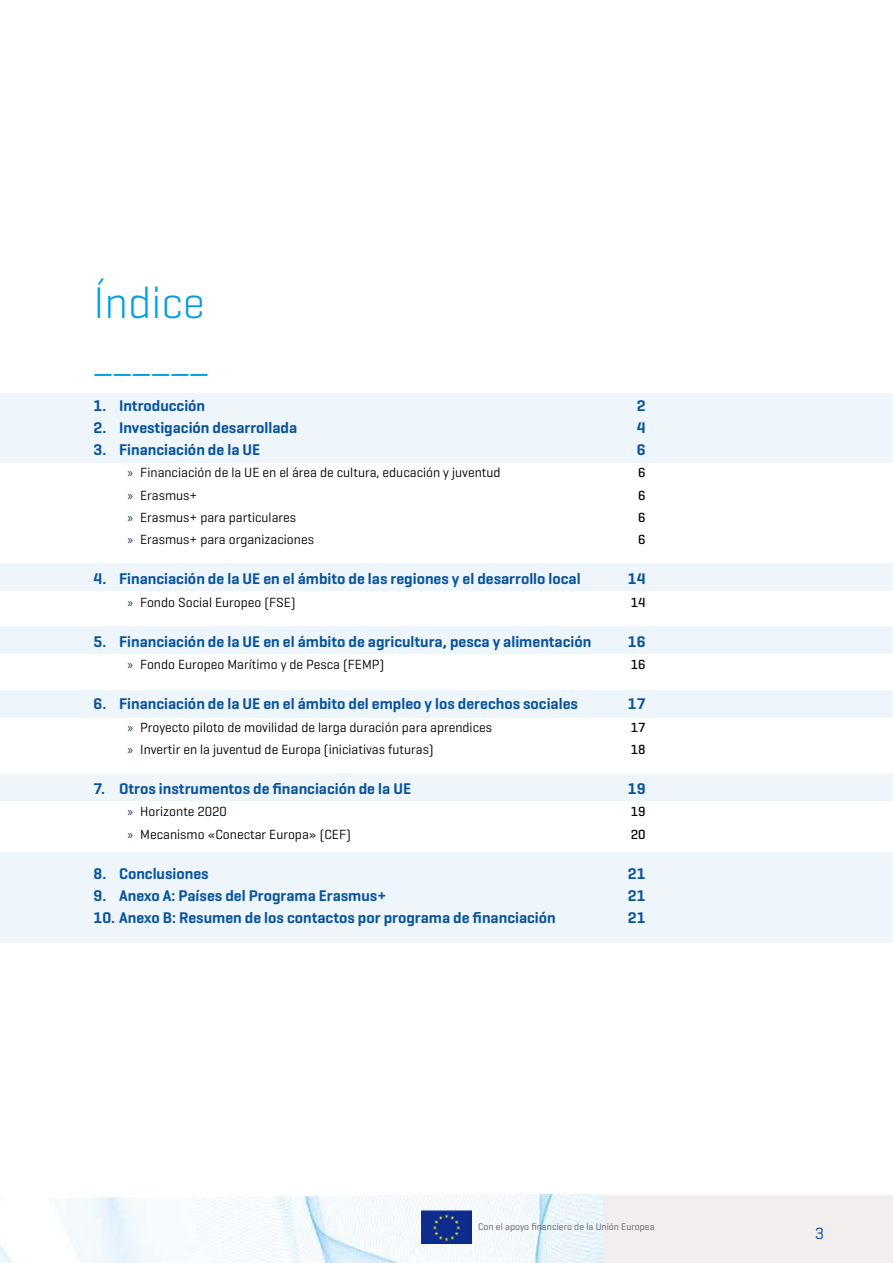
<style>
.page{position:relative;width:893px;height:1263px;background:#fff}
.page>*{position:absolute;margin:0;border:0;box-sizing:border-box;transform-origin:0 0}
.t1{font:300 45px/52.5px "Geogrotesque";color:#009fe3}
.t2{font:16.5px "Geogrotesque";color:#004a97}
.t3{font:600 15.75px "Geogrotesque";color:#004a97}
.t4{font:13.5px "Geogrotesque";color:#000}
.t5{font:500 13.5px "Geogrotesque";color:#000}
.t6{font:9.75px "Geogrotesque";color:#605c5d}
.s1{font-family:"Myriad Pro";color:#1b3761}
</style>
<div class="page">
<div style="left:0;top:1195px;width:893px;height:68px;background:#f1eeed"></div>
<img style="left:0;top:1198px;width:602px;height:65px">
<svg style="left:0;top:1194px;width:603px;height:4px;fill:#f9fdfe"></svg>
<img style="left:421px;top:1211px;width:50px;height:33px">
<div style="left:0;top:393px;width:893px;height:69px;background:#eef6fb"></div>
<div style="left:0;top:563px;width:893px;height:28px;background:#eef6fb"></div>
<div style="left:0;top:626px;width:893px;height:28px;background:#eef6fb"></div>
<div style="left:0;top:690px;width:893px;height:28px;background:#eef6fb"></div>
<div style="left:0;top:773px;width:893px;height:28px;background:#eef6fb"></div>
<div style="left:0;top:852px;width:893px;height:91px;background:#eef6fb"></div>
<h1 class="t1" style="left:94px;top:275px;width:117px">Índice ______</h1>
<p class="t3" style="left:94px;top:395px;width:113px">1. Introducción</p>
<p class="t3" style="left:637px;top:395px;width:10px">2</p>
<p class="t3" style="left:94px;top:418px;width:205px">2. Investigación desarrollada</p>
<p class="t3" style="left:637px;top:418px;width:10px">4</p>
<p class="t3" style="left:94px;top:440px;width:168px">3. Financiación de la UE</p>
<p class="t3" style="left:637px;top:440px;width:10px">6</p>
<p class="t4" style="left:128px;top:464px;width:375px"><span class="s1">»</span> Financiación de la UE en el área de cultura, educación y juventud</p>
<p class="t5" style="left:638px;top:464px;width:9px">6</p>
<p class="t4" style="left:128px;top:486px;width:71px"><span class="s1">»</span> Erasmus+</p>
<p class="t5" style="left:638px;top:486px;width:9px">6</p>
<p class="t4" style="left:128px;top:509px;width:170px"><span class="s1">»</span> Erasmus+ para particulares</p>
<p class="t5" style="left:638px;top:509px;width:9px">6</p>
<p class="t4" style="left:128px;top:531px;width:188px"><span class="s1">»</span> Erasmus+ para organizaciones</p>
<p class="t5" style="left:638px;top:531px;width:9px">6</p>
<p class="t3" style="left:94px;top:569px;width:489px">4. Financiación de la UE en el ámbito de las regiones y el desarrollo local</p>
<p class="t3" style="left:628px;top:569px;width:19px">14</p>
<p class="t4" style="left:128px;top:593px;width:170px"><span class="s1">»</span> Fondo Social Europeo (FSE)</p>
<p class="t5" style="left:631px;top:593px;width:16px">14</p>
<p class="t3" style="left:94px;top:632px;width:499px">5. Financiación de la UE en el ámbito de agricultura, pesca y alimentación</p>
<p class="t3" style="left:628px;top:632px;width:19px">16</p>
<p class="t4" style="left:128px;top:656px;width:258px"><span class="s1">»</span> Fondo Europeo Marítimo y de Pesca (FEMP)</p>
<p class="t5" style="left:631px;top:656px;width:16px">16</p>
<p class="t3" style="left:94px;top:694px;width:486px">6. Financiación de la UE en el ámbito del empleo y los derechos sociales</p>
<p class="t3" style="left:628px;top:694px;width:19px">17</p>
<p class="t4" style="left:128px;top:718px;width:366px"><span class="s1">»</span> Proyecto piloto de movilidad de larga duración para aprendices</p>
<p class="t5" style="left:631px;top:718px;width:16px">17</p>
<p class="t4" style="left:128px;top:741px;width:308px"><span class="s1">»</span> Invertir en la juventud de Europa (iniciativas futuras)</p>
<p class="t5" style="left:631px;top:741px;width:16px">18</p>
<p class="t3" style="left:94px;top:779px;width:319px">7. Otros instrumentos de financiación de la UE</p>
<p class="t3" style="left:628px;top:779px;width:19px">19</p>
<p class="t4" style="left:128px;top:803px;width:101px"><span class="s1">»</span> Horizonte 2020</p>
<p class="t5" style="left:631px;top:803px;width:16px">19</p>
<p class="t4" style="left:128px;top:825px;width:225px"><span class="s1">»</span> Mecanismo «Conectar Europa» (CEF)</p>
<p class="t5" style="left:631px;top:825px;width:16px">20</p>
<p class="t3" style="left:94px;top:864px;width:117px">8. Conclusiones</p>
<p class="t3" style="left:628px;top:864px;width:19px">21</p>
<p class="t3" style="left:94px;top:886px;width:294px">9. Anexo A: Países del Programa Erasmus+</p>
<p class="t3" style="left:628px;top:886px;width:19px">21</p>
<p class="t3" style="left:94px;top:908px;width:464px">10. Anexo B: Resumen de los contactos por programa de financiación</p>
<p class="t3" style="left:628px;top:908px;width:19px">21</p>
<p class="t6" style="left:478px;top:1221px;width:178px">Con el apoyo financiero de la Unión Europea</p>
<p class="t2" style="left:815px;top:1223px;width:10px">3</p>
</div>
